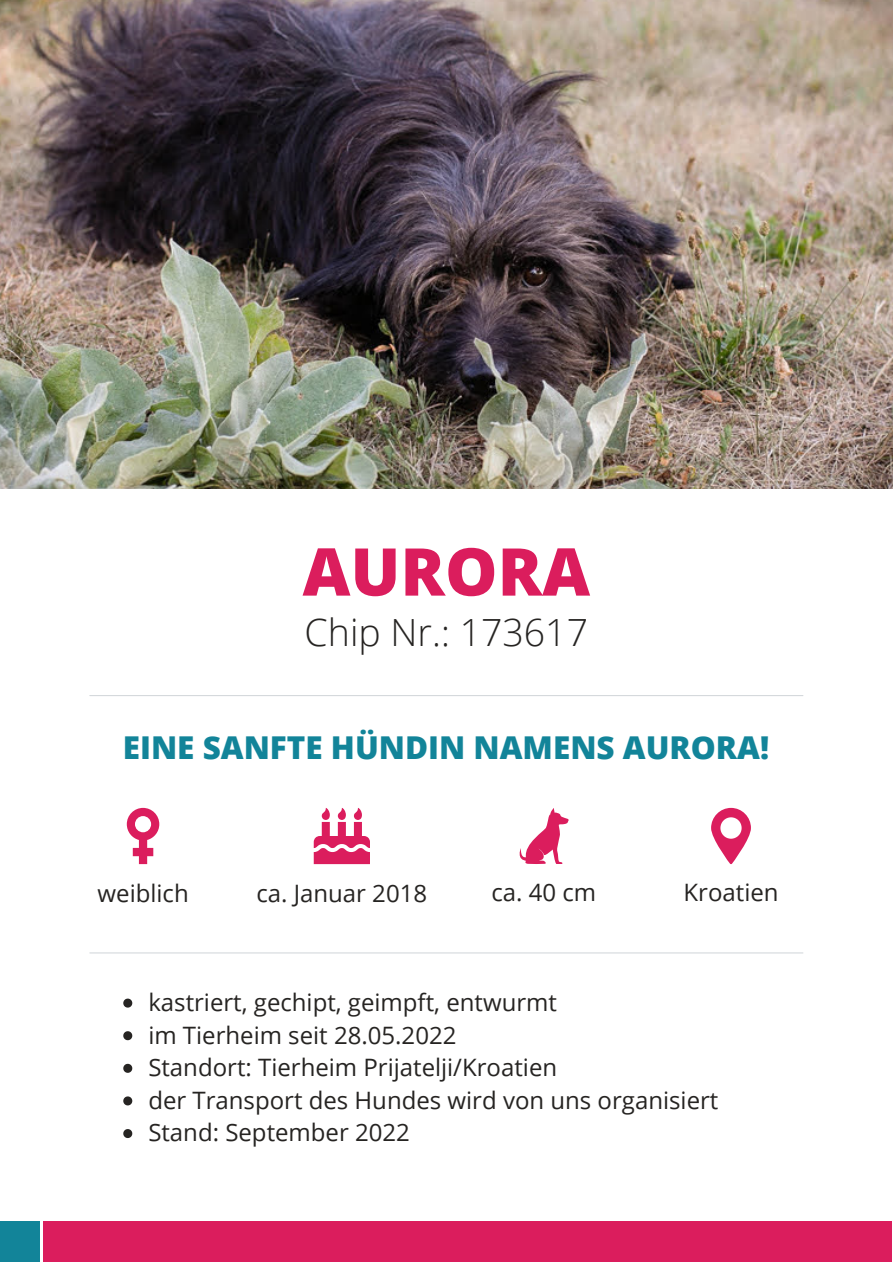
<style>
.page{position:relative;width:893px;height:1264px;background:#fff}
.page>*{position:absolute;margin:0;border:0;box-sizing:border-box;transform-origin:0 0}
.t1{font:800 66px "Open Sans";color:#db1d5d}
.t2{font:300 37.5px "Open Sans";color:#262422}
.t3{font:800 31.5px "Open Sans";color:#128499}
.t4{font:24px/32.5px "Open Sans";color:#262422}
</style>
<div class="page">
<svg style="left:127px;top:807px;width:32px;height:57px"></svg>
<img style="left:0;top:0;width:892px;height:489px">
<div style="left:43px;top:1221px;width:849px;height:41px;background:#db1d5d"></div>
<div style="left:0;top:1221px;width:39px;height:41px;background:#128499"></div>
<hr style="left:90px;top:695px;width:712px;height:1px;background:#d5d9dc">
<svg style="left:314px;top:808px;width:56px;height:56px"></svg>
<svg style="left:519px;top:808px;width:50px;height:56px"></svg>
<svg style="left:711px;top:807px;width:39px;height:57px"></svg>
<hr style="left:90px;top:952px;width:712px;height:1px;background:#d5d9dc">
<svg style="left:123px;top:998px;width:9px;height:9px"></svg>
<svg style="left:123px;top:1031px;width:9px;height:9px"></svg>
<svg style="left:123px;top:1063px;width:9px;height:9px"></svg>
<svg style="left:123px;top:1096px;width:9px;height:9px"></svg>
<svg style="left:123px;top:1129px;width:9px;height:8px"></svg>
<h1 class="t1" style="left:302px;top:525px;width:289px">AURORA</h1>
<h2 class="t2" style="left:304px;top:606px;width:285px">Chip Nr.: 173617</h2>
<h3 class="t3" style="left:123px;top:725px;width:647px">EINE SANFTE HÜNDIN NAMENS AURORA!</h3>
<p class="t4" style="left:98px;top:875px;width:93px">weiblich</p>
<p class="t4" style="left:256px;top:875px;width:172px">ca. Januar 2018</p>
<p class="t4" style="left:491px;top:875px;width:106px">ca. 40 cm</p>
<p class="t4" style="left:683px;top:875px;width:96px">Kroatien</p>
<p class="t4" style="left:148px;top:985px;width:571px">kastriert, gechipt, geimpft, entwurmt<br>im Tierheim seit 28.05.2022<br>Standort: Tierheim Prijatelji/Kroatien<br>der Transport des Hundes wird von uns organisiert Stand: September 2022</p>
</div>
